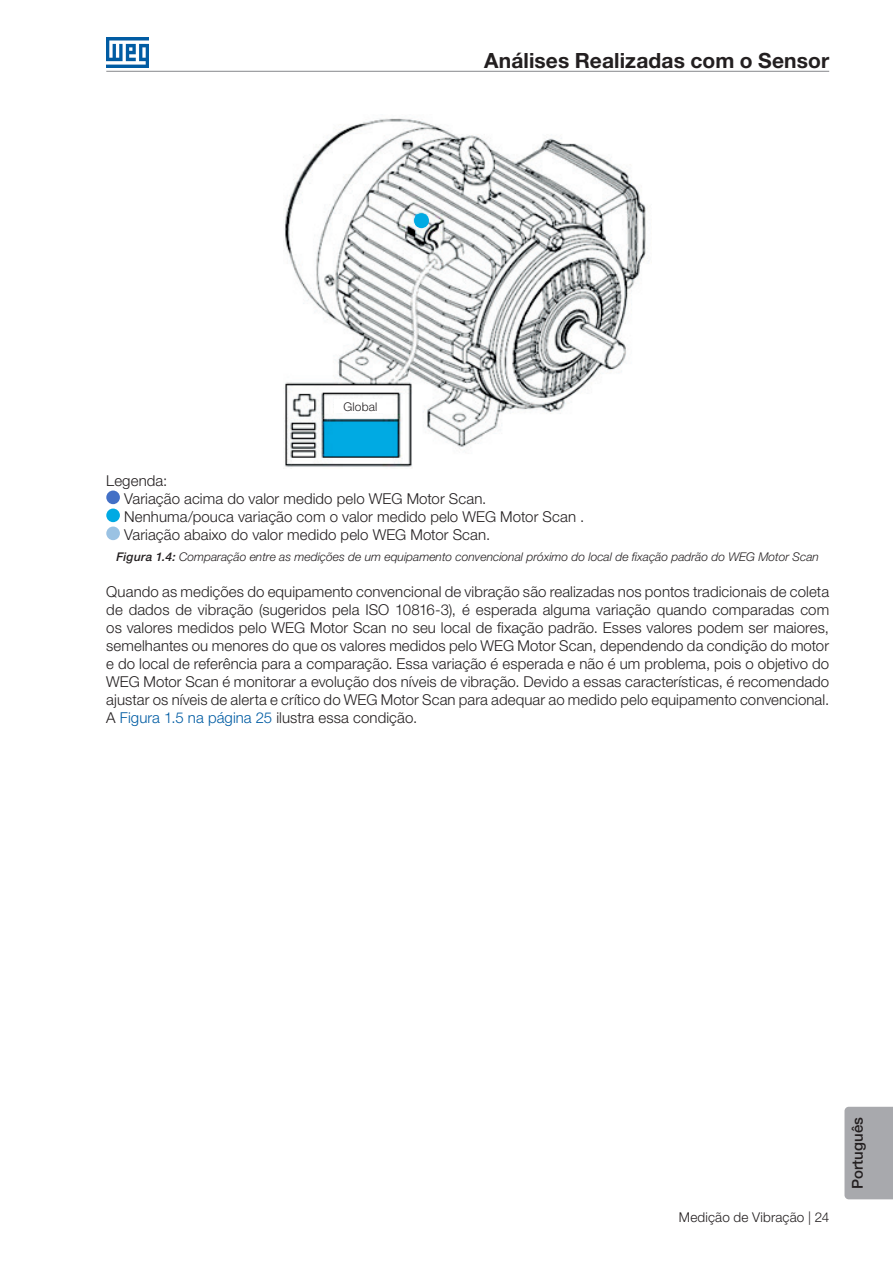
<style>
.page{position:relative;width:893px;height:1263px;background:#fff}
.page>*{position:absolute;margin:0;border:0;box-sizing:border-box;transform-origin:0 0}
.t1{font:700 21px "Helvetica Neue LT Pro";letter-spacing:.005em;color:#231f20}
.Texto{font:300 15px/18px "Helvetica Neue LT Pro";letter-spacing:.005em;color:#231f20;text-align:justify}
.t2{font:500 15px "Helvetica Neue LT Pro";letter-spacing:.005em;color:#231f20}
.t3{font:300 13.5px "Helvetica Neue LT Pro";letter-spacing:.01em;color:#231f20}
.t4{font:italic 300 12px "Helvetica Neue LT Pro";color:#231f20}
.Texto_Figuras_-_Cent{font:300 12px "Helvetica Neue LT Pro";letter-spacing:.015em;color:#231f20}
.s1{font-weight:500}
.s2{color:#015ca3}
</style>
<div class="page">
<hr style="left:106px;top:71px;width:723px;height:1px;background:#939598">
<img style="left:106px;top:38px;width:43px;height:29px">
<div style="left:844px;top:1107px;width:49px;height:92px;background:#a8a9ad"></div>
<img style="left:284px;top:118px;width:362px;height:349px">
<div style="left:334px;top:399px;width:52px;height:14px;background:#fff"></div>
<div style="left:414px;top:213px;width:15px;height:15px;background:#00aae3;border-radius:50%"></div>
<div style="left:106px;top:490px;width:14px;height:14px;background:#4370c6;border-radius:50%"></div>
<div style="left:106px;top:508px;width:14px;height:14px;background:#00aae3;border-radius:50%"></div>
<div style="left:106px;top:526px;width:14px;height:14px;background:#9ac2e3;border-radius:50%"></div>
<h1 class="t1" style="left:484px;top:47px;width:347px">Análises Realizadas com o Sensor</h1>
<p class="Texto_Figuras_-_Cent" style="left:343px;top:399px;width:36px">Global</p>
<p class="Texto" style="left:106px;top:471px;width:63px">Legenda:</p>
<p class="Texto" style="left:124px;top:489px;width:364px">Variação acima do valor medido pelo WEG Motor Scan.</p>
<p class="Texto" style="left:124px;top:507px;width:462px">Nenhuma/pouca variação com o valor medido pelo WEG Motor Scan .</p>
<p class="Texto" style="left:124px;top:525px;width:368px">Variação abaixo do valor medido pelo WEG Motor Scan.</p>
<p class="t4" style="left:116px;top:549px;width:704px"><span class="s1">Figura 1.4:</span> Comparação entre as medições de um equipamento convencional próximo do local de fixação padrão do WEG Motor Scan</p>
<p class="Texto" style="left:106px;top:582px;width:724px">Quando as medições do equipamento convencional de vibração são realizadas nos pontos tradicionais de coleta de dados de vibração (sugeridos pela ISO 10816-3), é esperada alguma variação quando comparadas com os valores medidos pelo WEG Motor Scan no seu local de fixação padrão. Esses valores podem ser maiores, semelhantes ou menores do que os valores medidos pelo WEG Motor Scan, dependendo da condição do motor e do local de referência para a comparação. Essa variação é esperada e não é um problema, pois o objetivo do WEG Motor Scan é monitorar a evolução dos níveis de vibração. Devido a essas características, é recomendado ajustar os níveis de alerta e crítico do WEG Motor Scan para adequar ao medido pelo equipamento convencional.<br>A <span class="s2">Figura 1.5 na página 25</span> ilustra essa condição.</p>
<p class="t3" style="left:679px;top:1208px;width:152px">Medição de Vibração | 24</p>
<p class="t2" style="left:848px;top:1189px;width:74px;rotate:-90deg">Português</p>
</div>
